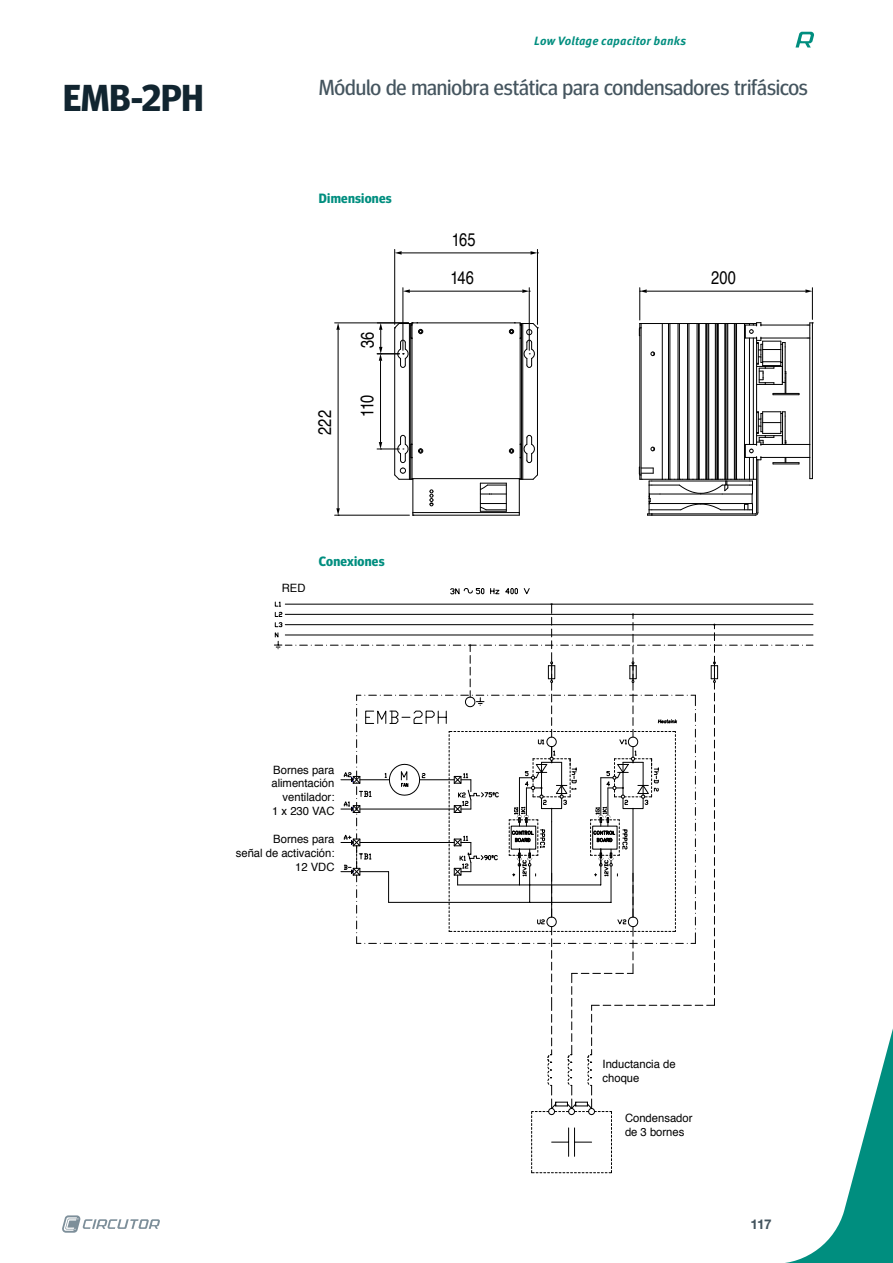
<style>
.page{position:relative;width:893px;height:1263px;background:#fff}
.page>*{position:absolute;margin:0;border:0;box-sizing:border-box;transform-origin:0 0}
.NombreEquipo_1{font:700 37.5px "Meta Head OT";color:#112530}
.Descripcion_2{font:21.75px "Meta Head OT";letter-spacing:-.005em;color:#45555f}
.t1{font:18.3px "Helvetica";color:#000;scale:.8 1}
.Titulo_R{font:700 13.5px "Meta Head OT";letter-spacing:.02em;color:#008e7f}
.NumeroPag{font:700 13.5px "Helvetica Neue LT Std";color:#45555f}
.t2{font:italic 700 12px "Meta Pro";letter-spacing:.01em;color:#008e7f}
.t3{font:11.4px/13.8px "Helvetica";color:#000}
</style>
<div class="page">
<svg style="left:795px;top:32px;width:19px;height:16px"></svg>
<svg style="left:531px;top:1028px;width:362px;height:235px"></svg>
<svg style="left:62px;top:1215px;width:98px;height:18px"></svg>
<hr style="left:394px;top:328px;width:1px;height:147px;background:#000">
<hr style="left:410px;top:323px;width:1px;height:156px;background:#000">
<hr style="left:409px;top:323px;width:1px;height:156px;background:#000">
<hr style="left:537px;top:328px;width:1px;height:147px;background:#000">
<hr style="left:521px;top:323px;width:1px;height:156px;background:#000">
<hr style="left:522px;top:323px;width:1px;height:156px;background:#000">
<svg style="left:519px;top:474px;width:19px;height:6px"></svg>
<hr style="left:412px;top:323px;width:1px;height:156px;background:#000">
<hr style="left:412px;top:478px;width:108px;height:1px;background:#000">
<hr style="left:520px;top:323px;width:1px;height:156px;background:#000">
<hr style="left:412px;top:322px;width:108px;height:1px;background:#000">
<hr style="left:413px;top:515px;width:106px;height:1px;background:#000">
<svg style="left:479px;top:483px;width:28px;height:29px"></svg>
<hr style="left:412px;top:479px;width:1px;height:34px;background:#000">
<hr style="left:519px;top:479px;width:1px;height:34px;background:#000">
<hr style="left:413px;top:512px;width:106px;height:1px;background:#000">
<hr style="left:809px;top:338px;width:1px;height:106px;background:#000">
<hr style="left:812px;top:323px;width:1px;height:156px;background:#000">
<hr style="left:662px;top:323px;width:1px;height:156px;background:#000">
<hr style="left:639px;top:328px;width:1px;height:147px;background:#000">
<hr style="left:641px;top:328px;width:1px;height:147px;background:#000">
<hr style="left:753px;top:338px;width:1px;height:106px;background:#000">
<hr style="left:744px;top:323px;width:1px;height:156px;background:#000">
<hr style="left:756px;top:340px;width:1px;height:102px;background:#000">
<hr style="left:749px;top:338px;width:1px;height:106px;background:#000">
<hr style="left:736px;top:323px;width:1px;height:156px;background:#000">
<hr style="left:735px;top:323px;width:1px;height:156px;background:#000">
<hr style="left:725px;top:323px;width:1px;height:156px;background:#000">
<hr style="left:717px;top:323px;width:1px;height:156px;background:#000">
<hr style="left:716px;top:323px;width:1px;height:156px;background:#000">
<hr style="left:707px;top:323px;width:1px;height:156px;background:#000">
<hr style="left:706px;top:323px;width:1px;height:156px;background:#000">
<hr style="left:698px;top:323px;width:1px;height:156px;background:#000">
<hr style="left:697px;top:323px;width:1px;height:156px;background:#000">
<hr style="left:688px;top:323px;width:1px;height:156px;background:#000">
<hr style="left:687px;top:323px;width:1px;height:156px;background:#000">
<hr style="left:679px;top:323px;width:1px;height:156px;background:#000">
<hr style="left:678px;top:323px;width:1px;height:156px;background:#000">
<hr style="left:669px;top:323px;width:1px;height:156px;background:#000">
<hr style="left:668px;top:323px;width:1px;height:156px;background:#000">
<hr style="left:724px;top:323px;width:1px;height:156px;background:#000">
<hr style="left:705px;top:323px;width:1px;height:156px;background:#000">
<hr style="left:699px;top:323px;width:1px;height:156px;background:#000">
<hr style="left:718px;top:323px;width:1px;height:156px;background:#000">
<hr style="left:715px;top:323px;width:1px;height:156px;background:#000">
<hr style="left:708px;top:323px;width:1px;height:156px;background:#000">
<hr style="left:734px;top:323px;width:1px;height:156px;background:#000">
<hr style="left:727px;top:323px;width:1px;height:156px;background:#000">
<hr style="left:761px;top:444px;width:46px;height:1px;background:#000">
<hr style="left:761px;top:457px;width:46px;height:1px;background:#000">
<svg style="left:807px;top:444px;width:5px;height:35px"></svg>
<hr style="left:761px;top:325px;width:46px;height:1px;background:#000">
<hr style="left:761px;top:338px;width:46px;height:1px;background:#000">
<hr style="left:394px;top:249px;width:1px;height:75px;background:#000">
<hr style="left:537px;top:249px;width:1px;height:75px;background:#000">
<hr style="left:402px;top:252px;width:129px;height:1px;background:#000">
<svg style="left:395px;top:251px;width:7px;height:4px"></svg>
<svg style="left:531px;top:251px;width:6px;height:4px"></svg>
<hr style="left:335px;top:322px;width:74px;height:1px;background:#000">
<hr style="left:335px;top:515px;width:74px;height:1px;background:#000">
<hr style="left:338px;top:330px;width:1px;height:178px;background:#000">
<svg style="left:336px;top:323px;width:4px;height:7px"></svg>
<svg style="left:336px;top:508px;width:4px;height:8px"></svg>
<hr style="left:380px;top:361px;width:1px;height:81px;background:#000">
<hr style="left:402px;top:288px;width:1px;height:62px;background:#000">
<hr style="left:529px;top:288px;width:1px;height:62px;background:#000">
<hr style="left:410px;top:291px;width:112px;height:1px;background:#000">
<svg style="left:403px;top:289px;width:7px;height:4px"></svg>
<svg style="left:522px;top:289px;width:8px;height:4px"></svg>
<hr style="left:812px;top:288px;width:1px;height:31px;background:#000">
<hr style="left:639px;top:288px;width:1px;height:32px;background:#000">
<hr style="left:647px;top:291px;width:158px;height:1px;background:#000">
<svg style="left:805px;top:289px;width:7px;height:4px"></svg>
<svg style="left:807px;top:322px;width:6px;height:17px"></svg>
<svg style="left:640px;top:289px;width:7px;height:4px"></svg>
<svg style="left:377px;top:434px;width:47px;height:46px"></svg>
<svg style="left:508px;top:434px;width:27px;height:29px"></svg>
<svg style="left:377px;top:322px;width:47px;height:46px"></svg>
<svg style="left:508px;top:322px;width:31px;height:46px"></svg>
<svg style="left:429px;top:489px;width:5px;height:18px"></svg>
<svg style="left:639px;top:322px;width:160px;height:73px"></svg>
<svg style="left:639px;top:411px;width:160px;height:105px"></svg>
<svg style="left:450px;top:588px;width:34px;height:7px"></svg>
<svg style="left:490px;top:588px;width:40px;height:7px"></svg>
<svg style="left:274px;top:601px;width:539px;height:572px"></svg>
<p class="NombreEquipo_1" style="left:63px;top:75px;width:142px">EMB-2PH</p>
<p class="t2" style="left:534px;top:32px;width:154px">Low Voltage capacitor banks</p>
<p class="Descripcion_2" style="left:319px;top:74px;width:491px">Módulo de maniobra estática para condensadores trifásicos</p>
<p class="Titulo_R" style="left:319px;top:190px;width:74px">Dimensiones</p>
<p class="t1" style="left:311px;top:435px;width:32px;rotate:-90deg">222</p>
<p class="t1" style="left:353px;top:348px;width:22px;rotate:-90deg">36</p>
<p class="t1" style="left:353px;top:417px;width:29px;rotate:-90deg">110</p>
<p class="t1" style="left:452px;top:225px;width:31px">165</p>
<p class="t1" style="left:450px;top:264px;width:31px">146</p>
<p class="t1" style="left:711px;top:264px;width:32px">200</p>
<p class="t3" style="left:282px;top:581px;width:25px">RED</p>
<p class="Titulo_R" style="left:319px;top:553px;width:67px">Conexiones</p>
<p class="t3" style="left:273px;top:763px;width:63px">Bornes para</p>
<p class="t3" style="left:271px;top:777px;width:65px;text-align:right">alimentación ventilador:<br>1 x 230 VAC</p>
<p class="t3" style="left:236px;top:832px;width:100px;text-align:right">Bornes para<br>señal de activación:<br>12 VDC</p>
<p class="t3" style="left:603px;top:1057px;width:75px">Inductancia de choque</p>
<p class="t3" style="left:625px;top:1111px;width:69px">Condensador de 3 bornes</p>
<p class="NumeroPag" style="left:750px;top:1216px;width:23px">117</p>
</div>
